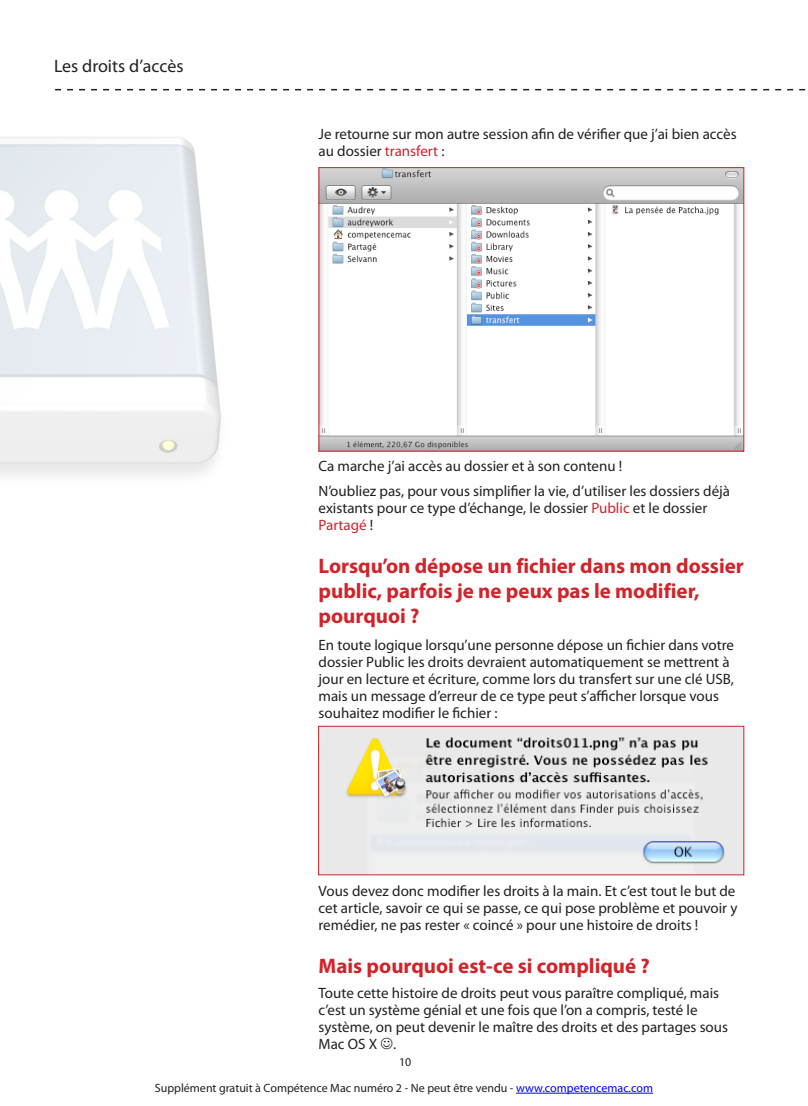
<style>
.page{position:relative;width:808px;height:1106px;background:#fff}
.page>*{position:absolute;margin:0;border:0;box-sizing:border-box;transform-origin:0 0}
.Titre3{font:700 21px/25.2px "Myriad Pro";color:#d1232a}
.t1{font:18px "Myriad Pro";color:#231f20}
.t2{font:15px/17px "Myriad Pro";color:#231f20}
.t3{font:12px "Myriad Pro";color:#231f20}
.s1{color:#d1232a}
.s2{color:#00f}
</style>
<div class="page">
<hr style="left:516px;top:1092px;width:137px;height:1px;background:#00f">
<svg style="left:55px;top:89px;width:751px;height:1px"></svg>
<img style="left:321px;top:169px;width:421px;height:280px">
<div style="left:319px;top:167px;width:425px;height:284px;border:1px solid #d1232a"></div>
<img style="left:320px;top:728px;width:422px;height:145px">
<div style="left:318px;top:726px;width:426px;height:149px;border:1px solid #d1232a"></div>
<img style="left:0;top:137px;width:221px;height:339px">
<p class="t1" style="left:54px;top:55px;width:131px">Les droits d’accès</p>
<p class="t2" style="left:319px;top:125px;width:420px">Je retourne sur mon autre session afin de vérifier que j’ai bien accès au dossier <span class="s1">transfert</span> :</p>
<p class="t2" style="left:319px;top:457px;width:305px">Ca marche j’ai accès au dossier et à son contenu !</p>
<p class="t2" style="left:319px;top:482px;width:413px">N’oubliez pas, pour vous simplifier la vie, d’utiliser les dossiers déjà existants pour ce type d’échange, le dossier <span class="s1">Public</span> et le dossier<br><span class="s1">Partagé</span> !</p>
<p class="Titre3" style="left:319px;top:552px;width:427px">Lorsqu’on dépose un fichier dans mon dossier public, parfois je ne peux pas le modifier, pourquoi ?</p>
<p class="t2" style="left:319px;top:636px;width:417px">En toute logique lorsqu’une personne dépose un fichier dans votre dossier Public les droits devraient automatiquement se mettrent à jour en lecture et écriture, comme lors du transfert sur une clé USB, mais un message d’erreur de ce type peut s’afficher lorsque vous souhaitez modifier le fichier :</p>
<p class="t2" style="left:319px;top:882px;width:420px">Vous devez donc modifier les droits à la main. Et c’est tout le but de cet article, savoir ce qui se passe, ce qui pose problème et pouvoir y remédier, ne pas rester « coincé » pour une histoire de droits !</p>
<p class="Titre3" style="left:319px;top:952px;width:333px">Mais pourquoi est-ce si compliqué ?</p>
<p class="t2" style="left:319px;top:984px;width:411px">Toute cette histoire de droits peut vous paraître compliqué, mais c’est un système génial et une fois que l’on a compris, testé le système, on peut devenir le maître des droits et des partages sous Mac OS X .</p>
<p class="t3" style="left:399px;top:1055px;width:14px">10</p>
<p class="t3" style="left:155px;top:1080px;width:500px">Supplément gratuit à Compétence Mac numéro 2 - Ne peut être vendu - <span class="s2">www.competencemac.com</span></p>
</div>
